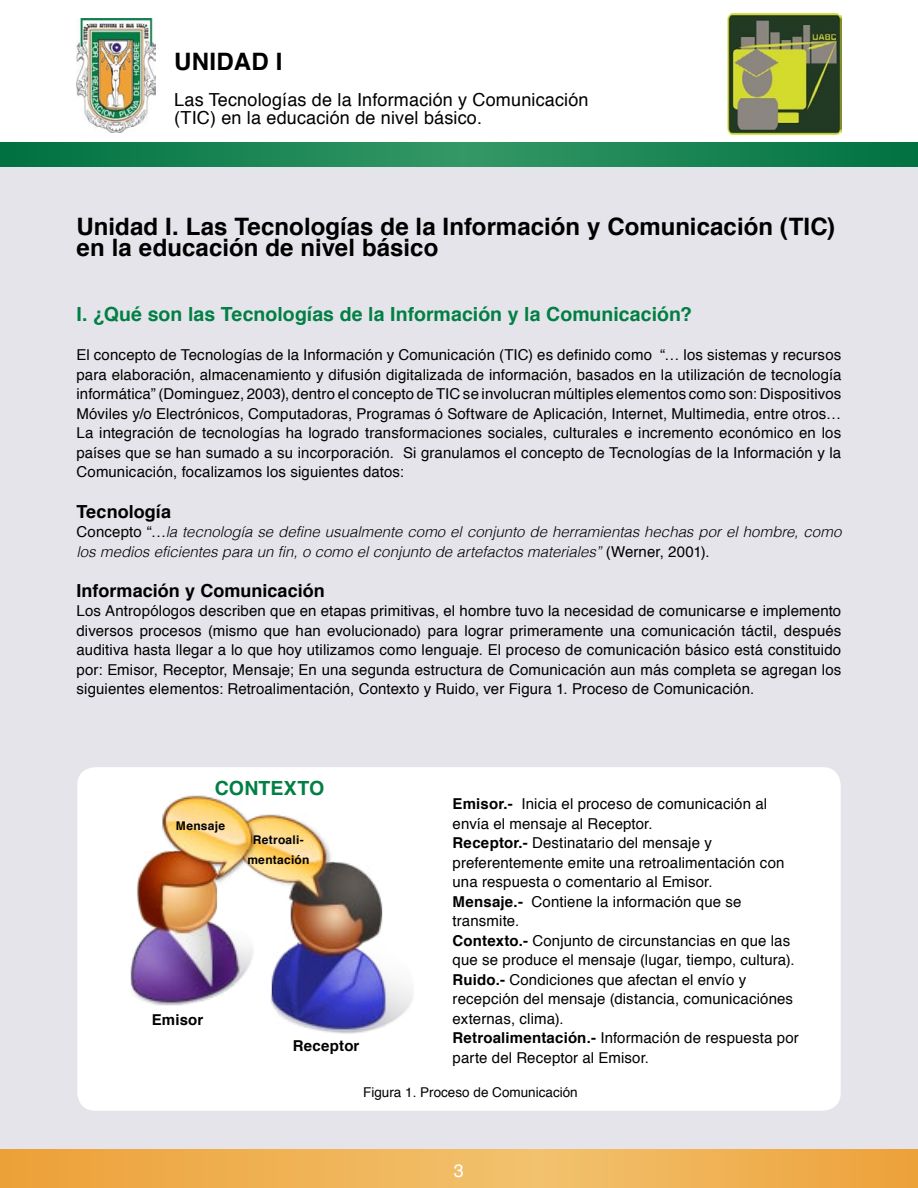
<style>
.page{position:relative;width:918px;height:1188px;background:#fff}
.page>*{position:absolute;margin:0;border:0;box-sizing:border-box;transform-origin:0 0}
.t1{font:700 24px/21px "Helvetica";color:#000}
.t2{font:700 19.5px "Helvetica";letter-spacing:.005em;color:#027f45}
.t3{font:18px/18px "Helvetica";letter-spacing:.01em;color:#000}
.t4{font:700 18px "Helvetica";color:#000}
.t5{font:18px "Helvetica";color:#fff}
.t6{font:15px/19.5px "Helvetica";letter-spacing:.01em;color:#000;text-align:justify}
.t7{font:italic 300 15px/19.5px "Helvetica";color:#000}
.t8{font:700 15px "Helvetica";letter-spacing:.01em;color:#000}
.t9{font:13.5px "Helvetica";color:#000}
.t10{font:700 12px/19.5px "Helvetica";letter-spacing:.02em;color:#000;text-align:center}
.s1{font-weight:400;font-style:normal}
.s2{font-weight:700}
</style>
<div class="page">
<div style="left:0;top:159px;width:918px;height:1007px;background:#e5e4ea"></div>
<img style="left:727px;top:13px;width:114px;height:121px">
<img style="left:77px;top:18px;width:79px;height:114px">
<svg style="left:0;top:143px;width:918px;height:24px;background:#198453"></svg>
<svg style="left:0;top:1150px;width:918px;height:38px;background:#efb153"></svg>
<div style="left:77px;top:767px;width:764px;height:344px;background:#fff;border-radius:18px"></div>
<img style="left:130px;top:795px;width:283px;height:239px">
<h1 class="t1" style="left:174px;top:51px;width:110px">UNIDAD I</h1>
<p class="t3" style="left:174px;top:91px;width:416px">Las Tecnologías de la Información y Comunicación (TIC) en la educación de nivel básico.</p>
<h1 class="t1" style="left:77px;top:216px;width:760px">Unidad I. Las Tecnologías de la Información y Comunicación (TIC) en la educación de nivel básico</h1>
<h2 class="t2" style="left:77px;top:298px;width:617px">I. ¿Qué son las Tecnologías de la Información y la Comunicación?</h2>
<p class="t6" style="left:77px;top:346px;width:766px">El concepto de Tecnologías de la Información y Comunicación (TIC) es definido como “… los sistemas y recursos para elaboración, almacenamiento y difusión digitalizada de información, basados en la utilización de tecnología informática” (Dominguez, 2003), dentro el concepto de TIC se involucran múltiples elementos como son: Dispositivos Móviles y/o Electrónicos, Computadoras, Programas ó Software de Aplicación, Internet, Multimedia, entre otros… La integración de tecnologías ha logrado transformaciones sociales, culturales e incremento económico en los países que se han sumado a su incorporación. Si granulamos el concepto de Tecnologías de la Información y la Comunicación, focalizamos los siguientes datos:</p>
<p class="t4" style="left:77px;top:497px;width:96px">Tecnología</p>
<p class="t7" style="left:77px;top:522px;width:766px"><span class="s1">Concepto “…</span>la tecnología se define usualmente como el conjunto de herramientas hechas por el hombre, como los medios eficientes para un fin, o como el conjunto de artefactos materiales” <span class="s1">(Werner, 2001).</span></p>
<p class="t4" style="left:77px;top:576px;width:250px">Información y Comunicación</p>
<p class="t6" style="left:77px;top:602px;width:766px">Los Antropólogos describen que en etapas primitivas, el hombre tuvo la necesidad de comunicarse e implemento diversos procesos (mismo que han evolucionado) para lograr primeramente una comunicación táctil, después auditiva hasta llegar a lo que hoy utilizamos como lenguaje. El proceso de comunicación básico está constituido por: Emisor, Receptor, Mensaje; En una segunda estructura de Comunicación aun más completa se agregan los siguientes elementos: Retroalimentación, Contexto y Ruido, ver Figura 1. Proceso de Comunicación.</p>
<h2 class="t2" style="left:215px;top:772px;width:111px">CONTEXTO</h2>
<p class="t10" style="left:176px;top:816px;width:51px">Mensaje</p>
<p class="t10" style="left:247px;top:830px;width:64px">Retroali&shy;mentación</p>
<p class="t8" style="left:152px;top:1008px;width:53px">Emisor</p>
<p class="t8" style="left:293px;top:1033px;width:68px">Receptor</p>
<p class="t6" style="left:453px;top:795px;width:348px;text-align:left"><span class="s2">Emisor.-</span> Inicia el proceso de comunicación al envía el mensaje al Receptor.<br><span class="s2">Receptor.-</span> Destinatario del mensaje y preferentemente emite una retroalimentación con una respuesta o comentario al Emisor.<br><span class="s2">Mensaje.-</span> Contiene la información que se transmite.<br><span class="s2">Contexto.-</span> Conjunto de circunstancias en que las que se produce el mensaje (lugar, tiempo, cultura).<br><span class="s2">Ruido.-</span> Condiciones que afectan el envío y recepción del mensaje (distancia, comunicaciónes externas, clima).<br><span class="s2">Retroalimentación.-</span> Información de respuesta por parte del Receptor al Emisor.</p>
<p class="t9" style="left:363px;top:1082px;width:216px">Figura 1. Proceso de Comunicación</p>
<p class="t5" style="left:454px;top:1157px;width:12px">3</p>
</div>
